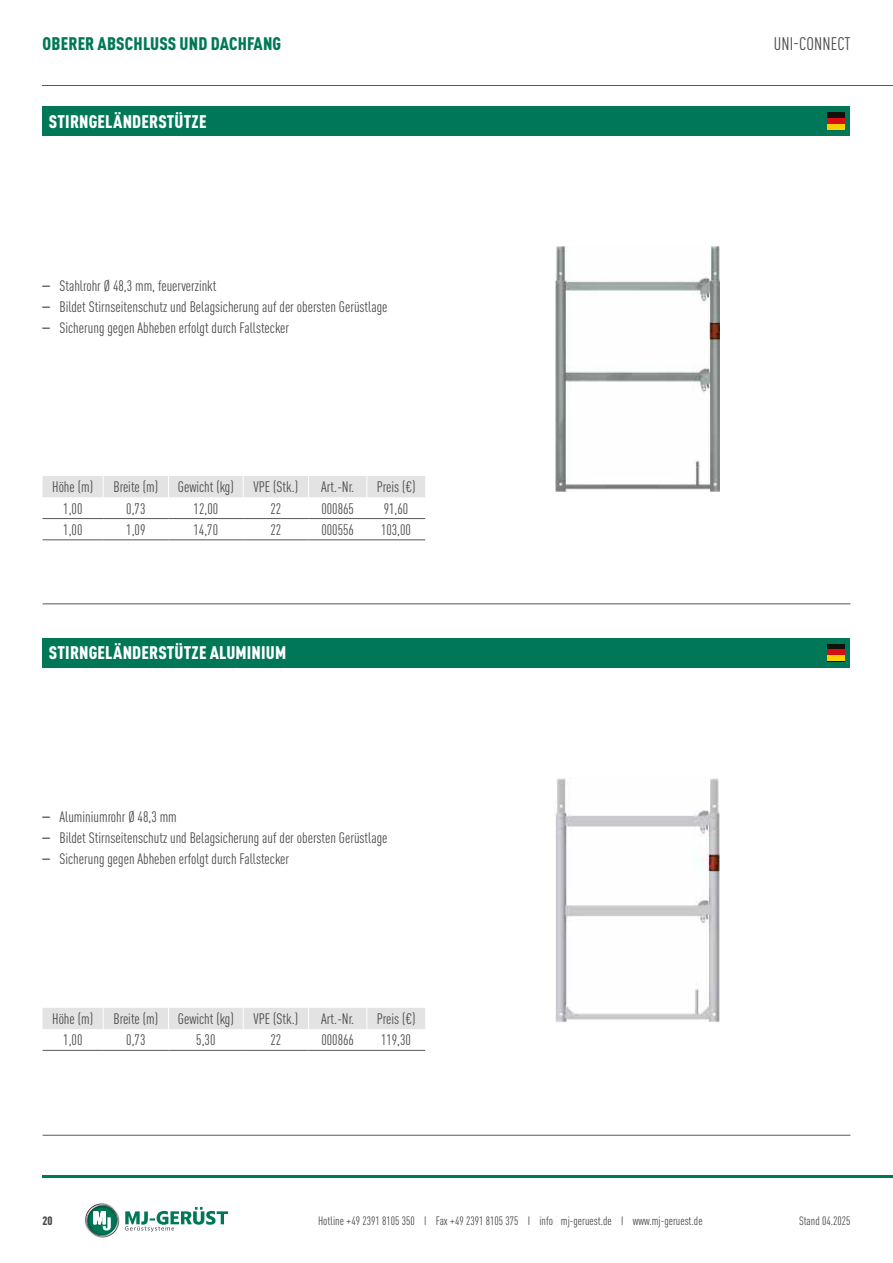
<style>
.page{position:relative;width:893px;height:1263px;background:#fff}
.page>*{position:absolute;margin:0;border:0;box-sizing:border-box;transform-origin:0 0}
.t1{font:900 condensed 18px "DIN Pro";letter-spacing:.01em;color:#fff}
.t2{font:900 condensed 18px "DIN Pro";letter-spacing:.01em;color:#007858}
.t3{font:condensed 18px "DIN Pro";letter-spacing:.01em;color:#4a4a49}
.t4{font:condensed 15px "DIN Pro";color:#4a4a49}
.t5{font:condensed 12px "DIN Pro";color:#4a4a49}
.t6{font:900 condensed 12px "DIN Pro";color:#4a4a49}
.s1{font-family:"Helvetica"}
.s2{font-family:"Univers";font-weight:500}
</style>
<div class="page">
<hr style="left:43px;top:85px;width:850px;height:1px;background:#575756">
<hr style="left:43px;top:1176px;width:850px;height:2px;background:#007858">
<svg style="left:85px;top:1203px;width:34px;height:34px"></svg>
<svg style="left:125px;top:1207px;width:103px;height:25px"></svg>
<div style="left:43px;top:106px;width:807px;height:30px;background:#007858"></div>
<hr style="left:43px;top:604px;width:807px;height:1px;background:#575756">
<div style="left:43px;top:476px;width:382px;height:21px;background:#e3e3e3"></div>
<hr style="left:43px;top:518px;width:60px;height:1px;background:#575756">
<hr style="left:103px;top:518px;width:66px;height:1px;background:#575756">
<hr style="left:169px;top:518px;width:74px;height:1px;background:#575756">
<hr style="left:309px;top:518px;width:58px;height:1px;background:#575756">
<hr style="left:367px;top:518px;width:58px;height:1px;background:#575756">
<hr style="left:243px;top:518px;width:66px;height:1px;background:#575756">
<hr style="left:43px;top:540px;width:60px;height:1px;background:#575756">
<hr style="left:103px;top:540px;width:66px;height:1px;background:#575756">
<hr style="left:169px;top:540px;width:74px;height:1px;background:#575756">
<hr style="left:309px;top:540px;width:58px;height:1px;background:#575756">
<hr style="left:367px;top:540px;width:58px;height:1px;background:#575756">
<hr style="left:243px;top:540px;width:66px;height:1px;background:#575756">
<img style="left:556px;top:246px;width:164px;height:245px">
<div style="left:43px;top:638px;width:807px;height:29px;background:#007858"></div>
<hr style="left:43px;top:1135px;width:807px;height:1px;background:#575756">
<div style="left:43px;top:1008px;width:382px;height:21px;background:#e3e3e3"></div>
<hr style="left:43px;top:1050px;width:60px;height:1px;background:#575756">
<hr style="left:103px;top:1050px;width:66px;height:1px;background:#575756">
<hr style="left:169px;top:1050px;width:74px;height:1px;background:#575756">
<hr style="left:309px;top:1050px;width:58px;height:1px;background:#575756">
<hr style="left:367px;top:1050px;width:58px;height:1px;background:#575756">
<hr style="left:243px;top:1050px;width:66px;height:1px;background:#575756">
<img style="left:556px;top:778px;width:164px;height:244px">
<div style="left:827px;top:113px;width:17px;height:17px;background:#12100d"></div>
<div style="left:827px;top:118px;width:17px;height:12px;background:#d70f15"></div>
<div style="left:827px;top:124px;width:17px;height:6px;background:#fecf00"></div>
<svg style="left:828px;top:644px;width:17px;height:6px"></svg>
<div style="left:828px;top:650px;width:17px;height:11px;background:#d70f15"></div>
<div style="left:828px;top:655px;width:17px;height:6px;background:#fecf00"></div>
<p class="t2" style="left:43px;top:30px;width:240px">OBERER ABSCHLUSS UND DACHFANG</p>
<p class="t3" style="left:774px;top:31px;width:78px">UNI-CONNECT</p>
<p class="t1" style="left:49px;top:108px;width:159px">STIRNGELÄNDERSTÜTZE</p>
<p class="t4" style="left:43px;top:275px;width:175px"><span class="s1">–</span> Stahlrohr Ø 48,3 mm, feuerverzinkt</p>
<p class="t4" style="left:43px;top:296px;width:346px"><span class="s1">–</span> Bildet Stirnseitenschutz und Belagsicherung auf der obersten Gerüstlage</p>
<p class="t4" style="left:43px;top:317px;width:248px"><span class="s1">–</span> Sicherung gegen Abheben erfolgt durch Fallstecker</p>
<p class="t4" style="left:52px;top:477px;width:42px">Höhe (m)</p>
<p class="t4" style="left:114px;top:477px;width:46px">Breite (m)</p>
<p class="t4" style="left:178px;top:477px;width:57px">Gewicht (kg)</p>
<p class="t4" style="left:253px;top:477px;width:46px">VPE (Stk.)</p>
<p class="t4" style="left:321px;top:477px;width:34px">Art.-Nr.</p>
<p class="t4" style="left:377px;top:477px;width:40px">Preis (€)</p>
<p class="t4" style="left:63px;top:498px;width:21px">1,00</p>
<p class="t4" style="left:126px;top:498px;width:21px">0,73</p>
<p class="t4" style="left:194px;top:498px;width:26px">12,00</p>
<p class="t4" style="left:270px;top:498px;width:12px">22</p>
<p class="t4" style="left:321px;top:498px;width:34px">000865</p>
<p class="t4" style="left:384px;top:498px;width:26px">91,60</p>
<p class="t4" style="left:63px;top:519px;width:21px">1,00</p>
<p class="t4" style="left:126px;top:519px;width:21px">1,09</p>
<p class="t4" style="left:194px;top:519px;width:26px">14,70</p>
<p class="t4" style="left:270px;top:519px;width:12px">22</p>
<p class="t4" style="left:321px;top:519px;width:34px">000556</p>
<p class="t4" style="left:381px;top:519px;width:32px">103,00</p>
<p class="t1" style="left:49px;top:639px;width:239px">STIRNGELÄNDERSTÜTZE ALUMINIUM</p>
<p class="t4" style="left:43px;top:807px;width:136px"><span class="s1">–</span> Aluminiumrohr Ø 48,3 mm</p>
<p class="t4" style="left:43px;top:828px;width:346px"><span class="s1">–</span> Bildet Stirnseitenschutz und Belagsicherung auf der obersten Gerüstlage</p>
<p class="t4" style="left:43px;top:849px;width:248px"><span class="s1">–</span> Sicherung gegen Abheben erfolgt durch Fallstecker</p>
<p class="t4" style="left:52px;top:1008px;width:42px">Höhe (m)</p>
<p class="t4" style="left:114px;top:1008px;width:46px">Breite (m)</p>
<p class="t4" style="left:178px;top:1008px;width:57px">Gewicht (kg)</p>
<p class="t4" style="left:253px;top:1008px;width:46px">VPE (Stk.)</p>
<p class="t4" style="left:321px;top:1008px;width:34px">Art.-Nr.</p>
<p class="t4" style="left:377px;top:1008px;width:40px">Preis (€)</p>
<p class="t4" style="left:63px;top:1030px;width:21px">1,00</p>
<p class="t4" style="left:126px;top:1030px;width:21px">0,73</p>
<p class="t4" style="left:196px;top:1030px;width:21px">5,30</p>
<p class="t4" style="left:270px;top:1030px;width:12px">22</p>
<p class="t4" style="left:321px;top:1030px;width:34px">000866</p>
<p class="t4" style="left:381px;top:1030px;width:32px">119,30</p>
<p class="t6" style="left:43px;top:1212px;width:12px">20</p>
<p class="t5" style="left:318px;top:1212px;width:386px">Hotline +49 2391 8105 350 I Fax +49 2391 8105 375 I info<span class="s2">@</span>mj-geruest.de I www.mj-geruest.de</p>
<p class="t5" style="left:799px;top:1212px;width:53px">Stand 04.2025</p>
</div>
